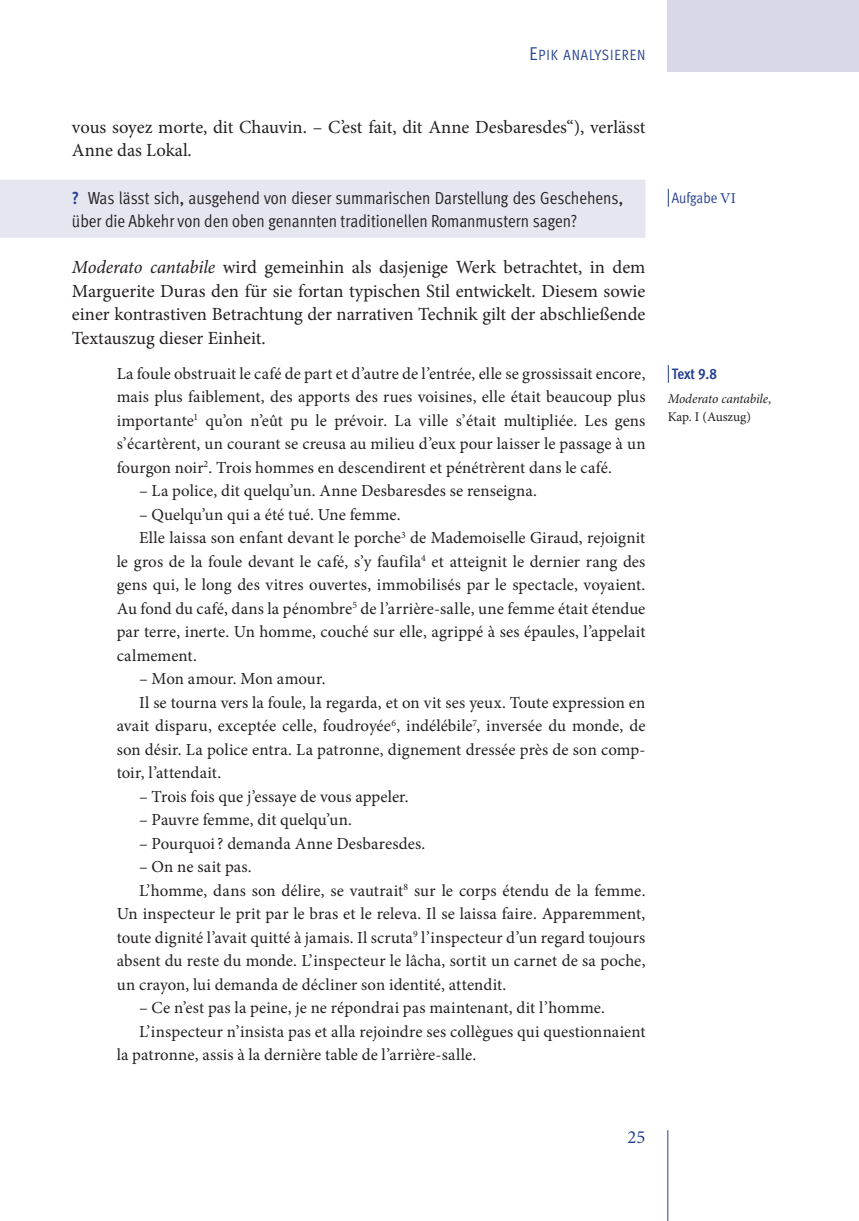
<style>
.page{position:relative;width:859px;height:1221px;background:#fff}
.page>*{position:absolute;margin:0;border:0;box-sizing:border-box;transform-origin:0 0}
.t1{font:18.55px/23.4px "Minion Pro";color:#231f20}
.t2{font:18.55px "Minion Pro";color:#24408f}
.t3{font:17.5px/23.4px "Meta Cond Normal";color:#231f20}
.t4{font:16.8px/23.4px "Minion Pro";letter-spacing:.005em;color:#231f20;text-align:justify}
.t5{font:15.05px "Meta Cond Normal";color:#24408f}
.t6{font:700 15.05px "Meta Cond";color:#24408f}
.t7{font:14.88px "Meta Cond Normal";letter-spacing:.06em;color:#24408f}
.t8{font:italic 13.3px/18.2px "Minion Pro";letter-spacing:-.01em;color:#231f20}
.s1{font-size:18.55px}
.s2{font-family:"Meta Cond";font-weight:700;color:#24408f}
.s3{font-style:italic}
.s4{font-family:"Minion Pro"}
.s5{font-family:"Meta Cond Bold Expert";font-weight:400}
.s6{font-style:normal}
</style>
<div class="page">
<div style="left:667px;top:0;width:191px;height:72px;background:#d9d8e9"></div>
<hr style="left:667px;top:1130px;width:1px;height:90px;background:#24408f">
<svg style="left:667px;top:189px;width:1px;height:18px"></svg>
<svg style="left:667px;top:365px;width:1px;height:18px"></svg>
<div style="left:0;top:179px;width:645px;height:59px;background:#e6e6f1"></div>
<p class="t7" style="left:529px;top:49px;width:117px"><span class="s1">E</span>PIK ANALYSIEREN</p>
<p class="t1" style="left:72px;top:117px;width:575px">vous soyez morte, dit Chauvin. – C’est fait, dit Anne Desbaresdes“), verlässt<br>Anne das Lokal.</p>
<p class="t3" style="left:72px;top:187px;width:552px"><span class="s2">?</span> Was lässt sich, ausgehend von dieser summarischen Darstellung des Geschehens, über die Abkehr von den oben genannten traditionellen Romanmustern sagen?</p>
<p class="t1" style="left:72px;top:257px;width:574px;text-align:justify"><span class="s3">Moderato cantabile</span> wird gemeinhin als dasjenige Werk betrachtet, in dem Marguerite Duras den für sie fortan typischen Stil entwickelt. Diesem sowie einer kontrastiven Betrachtung der narrativen Technik gilt der abschließende Textauszug dieser Einheit.</p>
<p class="t4" style="left:117px;top:363px;width:530px">La foule obstruait le café de part et d’autre de l’entrée, elle se grossissait encore, mais plus fai blement, des apports des rues voisines, elle était beaucoup plus importante<sup>1</sup> qu’on n’eût pu le prévoir. La ville s’était multipliée. Les gens s’écartèrent, un courant se creusa au milieu d’eux pour laisser le pas sage à un fourgon noir<sup>2</sup>. Trois hommes en descen dirent et pénétrèrent dans le café.</p>
<p class="t4" style="left:139px;top:480px;width:399px">– La police, dit quelqu’un. Anne Desbaresdes se renseigna.</p>
<p class="t4" style="left:139px;top:504px;width:263px">– Quelqu’un qui a été tué. Une femme.</p>
<p class="t4" style="left:139px;top:527px;width:507px">Elle laissa son enfant devant le porche<sup>3</sup> de Made moiselle Giraud, rejoignit</p>
<p class="t4" style="left:117px;top:551px;width:530px">le gros de la foule devant le café, s’y faufila<sup>4</sup> et atteignit le dernier rang des</p>
<p class="t4" style="left:117px;top:574px;width:530px">gens qui, le long des vitres ouvertes, immobilisés par le spectacle, voyaient.</p>
<p class="t4" style="left:117px;top:598px;width:530px">Au fond du café, dans la pé nombre<sup>5</sup> de l’arrière-salle, une femme était étendue</p>
<p class="t4" style="left:117px;top:621px;width:530px">par terre, inerte. Un homme, couché sur elle, agrippé à ses épaules, l’appelait</p>
<p class="t4" style="left:117px;top:645px;width:82px">calmement.</p>
<p class="t4" style="left:139px;top:668px;width:188px">– Mon amour. Mon amour.</p>
<p class="t4" style="left:139px;top:692px;width:507px">Il se tourna vers la foule, la regarda, et on vit ses yeux. Toute expression en</p>
<p class="t4" style="left:117px;top:715px;width:530px">avait disparu, exceptée celle, foudroyée<sup>6</sup>, indélébile<sup>7</sup>, inversée du monde, de</p>
<p class="t4" style="left:117px;top:739px;width:530px">son désir. La police entra. La patronne, dignement dressée près de son comp-</p>
<p class="t4" style="left:117px;top:762px;width:106px">toir, l’attendait.</p>
<p class="t4" style="left:139px;top:786px;width:271px">– Trois fois que j’essaye de vous appeler.</p>
<p class="t4" style="left:139px;top:809px;width:214px">– Pauvre femme, dit quelqu’un.</p>
<p class="t4" style="left:139px;top:833px;width:288px">– Pourquoi ? demanda Anne Desbaresdes.</p>
<p class="t4" style="left:139px;top:856px;width:114px">– On ne sait pas.</p>
<p class="t4" style="left:139px;top:879px;width:507px">L’homme, dans son délire, se vautrait<sup>8</sup> sur le corps étendu de la femme.</p>
<p class="t4" style="left:117px;top:903px;width:530px">Un inspecteur le prit par le bras et le releva. Il se laissa faire. Apparemment,</p>
<p class="t4" style="left:117px;top:926px;width:530px">toute dignité l’avait quitté à jamais. Il scruta<sup>9</sup> l’inspecteur d’un regard toujours</p>
<p class="t4" style="left:117px;top:950px;width:530px">absent du reste du monde. L’inspecteur le lâcha, sortit un carnet de sa poche,</p>
<p class="t4" style="left:117px;top:973px;width:391px">un crayon, lui demanda de décliner son identité, at tendit.</p>
<p class="t4" style="left:139px;top:997px;width:467px">– Ce n’est pas la peine, je ne répondrai pas maintenant, dit l’homme.</p>
<p class="t4" style="left:139px;top:1020px;width:508px">L’inspecteur n’insista pas et alla rejoindre ses col lègues qui questionnaient</p>
<p class="t4" style="left:117px;top:1044px;width:361px">la patronne, assis à la der nière table de l’arrière-salle.</p>
<p class="t5" style="left:671px;top:192px;width:66px">Aufgabe <span class="s4">VI</span></p>
<p class="t6" style="left:671px;top:368px;width:47px">Text <span class="s5">9</span>.<span class="s5">8</span></p>
<p class="t8" style="left:667px;top:390px;width:105px">Moderato cantabile<span class="s6">,<br>Kap. I (Auszug)</span></p>
<p class="t2" style="left:627px;top:1129px;width:19px">25</p>
</div>
